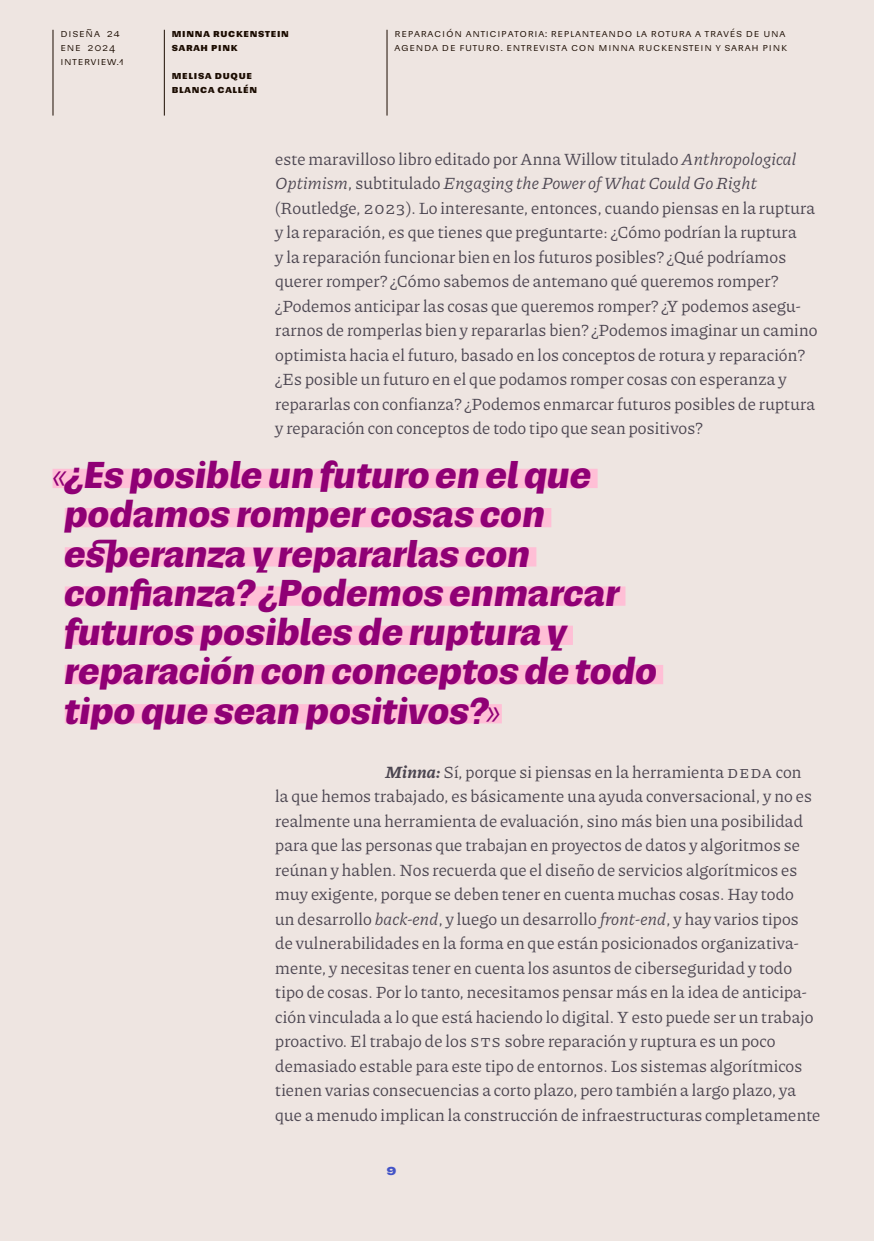
<style>
.page{position:relative;width:874px;height:1241px;background:#fff}
.page>*{position:absolute;margin:0;border:0;box-sizing:border-box;transform-origin:0 0}
.t1{font:italic 700 35px/39.2px "Sudamerican Grotesk";color:#8f0075}
.t2{font:17.15px/24.5px "Piazzolla";letter-spacing:.01em;color:#4c4651}
.t3{font:700 14px "Sudamerican Grotesk";color:#4354c7}
.t4{font:10.5px/14px "Sudamerican Grotesk";letter-spacing:.07em;color:#1c0d02}
.t5{font:700 10.5px/14px "Sudamerican Grotesk";letter-spacing:.07em;color:#1c0d02}
.s1{font-style:italic}
.s2{font-weight:700;font-style:italic}
</style>
<div class="page">
<div style="left:0;top:0;width:873px;height:1240px;background:#eee5e1"></div>
<hr style="left:52px;top:30px;width:1px;height:85px;background:#1c0d02">
<hr style="left:164px;top:30px;width:1px;height:85px;background:#1c0d02">
<hr style="left:386px;top:30px;width:1px;height:85px;background:#1c0d02">
<div style="left:52px;top:468px;width:545px;height:20px;background:#ffbfd6"></div>
<div style="left:65px;top:508px;width:486px;height:19px;background:#ffbfd6"></div>
<div style="left:65px;top:547px;width:471px;height:19px;background:#ffbfd6"></div>
<div style="left:65px;top:586px;width:560px;height:19px;background:#ffbfd6"></div>
<div style="left:65px;top:625px;width:507px;height:20px;background:#ffbfd6"></div>
<div style="left:65px;top:664px;width:597px;height:20px;background:#ffbfd6"></div>
<div style="left:65px;top:704px;width:436px;height:19px;background:#ffbfd6"></div>
<p class="t4" style="left:60px;top:26px;width:65px">Diseña 24<br>Ene 2024<br>I nterview.1</p>
<p class="t5" style="left:172px;top:26px;width:119px">Minna Ruckenstein<br>Sarah Pink</p>
<p class="t5" style="left:172px;top:68px;width:87px">Melisa Duque<br>Blanca Callén</p>
<p class="t4" style="left:394px;top:26px;width:393px">Reparación anticipatoria: Replanteando la rotura a través de una agenda de fu turo. E ntrevista con Minna Ruckenstein y Sarah Pink</p>
<p class="t2" style="left:275px;top:146px;width:543px">este maravilloso libro editado por Anna Willow titulado <span class="s1">Anthropological Optimism</span>, subtitulado <span class="s1">Engaging the Power of What Could Go Right </span>(Routledge, 2023). Lo interesante, entonces, cuando piensas en la ruptura y la reparación, es que tienes que preguntarte: ¿Cómo podrían la ruptura<br>y la reparación funcionar bien en los futuros posibles? ¿Qué podríamos querer romper? ¿Cómo sabemos de antemano qué queremos romper? ¿Podemos anticipar las cosas que queremos romper? ¿Y podemos asegu&shy;rarnos de romperlas bien y repararlas bien? ¿Podemos imaginar un camino optimista hacia el futuro, basado en los conceptos de rotura y reparación? ¿Es posible un futuro en el que podamos romper cosas con esperanza y repararlas con confianza? ¿Podemos enmarcar futuros posibles de ruptura y reparación con conceptos de todo tipo que sean positivos?</p>
<h1 class="t1" style="left:65px;top:453px;width:594px;text-indent:-12px">«¿Es posible un futuro en el que podamos romper cosas con esperanza y repararlas con confianza? ¿Podemos enmarcar futuros posibles de ruptura y reparación con conceptos de todo tipo que sean positivos?»</h1>
<p class="t2" style="left:275px;top:758px;width:546px;text-indent:110px"><span class="s2">Minna:</span> Sí, porque si piensas en la herramienta DEDA con<br>la que hemos trabajado, es básicamente una ayuda conversacional, y no es realmente una herramienta de evaluación, sino más bien una posibilidad para que las personas que trabajan en proyectos de datos y algoritmos se reúnan y hablen. Nos recuerda que el diseño de servicios algorítmicos es muy exigente, porque se deben tener en cuenta muchas cosas. Hay todo<br>un desarrollo <span class="s1">back-end</span>, y luego un desarrollo <span class="s1">front-end</span>, y hay varios tipos de vulnerabilidades en la forma en que están posicionados organizativa&shy;mente, y necesitas tener en cuenta los asuntos de ciberseguridad y todo tipo de cosas. Por lo tanto, necesitamos pensar más en la idea de anticipa&shy;ción vinculada a lo que está haciendo lo digital. Y esto puede ser un trabajo proactivo. El trabajo de los STS sobre reparación y ruptura es un poco demasiado estable para este tipo de entornos. Los sistemas algorítmicos tienen varias consecuencias a corto plazo, pero también a largo plazo, ya que a menudo implican la construcción de infraestructuras completamente</p>
<p class="t3" style="left:386px;top:1158px;width:12px">9</p>
</div>
